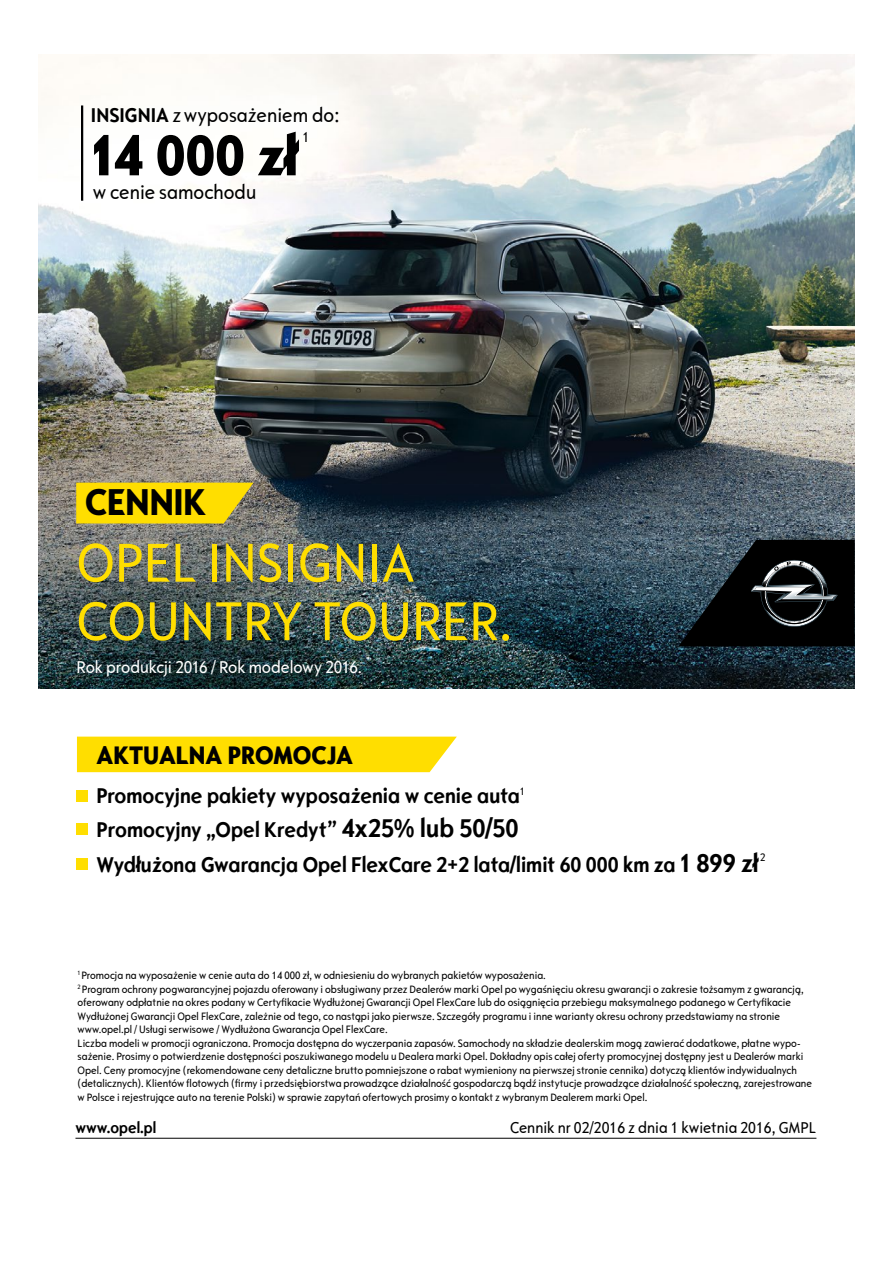
<style>
.page{position:relative;width:893px;height:1263px;background:#fff}
.page>*{position:absolute;margin:0;border:0;box-sizing:border-box;transform-origin:0 0}
.t1{font:800 60px "Opel Sans Condensed";color:#000}
.t2{font:condensed 57px/58.5px "Opel Sans";color:#ffde00}
.t3{font:39px "Opel Sans Condensed Carline";color:#000}
.t4{font:800 26.7px "Opel Sans Condensed";color:#000}
.t5{font:700 22.5px/34.5px "Opel Sans Condensed";color:#000}
.t6{font:condensed 21px "Opel Sans";color:#000}
.t7{font:condensed 18px "Opel Sans";letter-spacing:-.005em;color:#fff}
.t8{font:condensed 16.5px "Opel Sans";color:#000}
.t9{font:700 16.5px "Opel Sans Condensed";color:#000}
.t10{font:condensed 15px "Opel Sans";color:#000}
.t11{font:condensed 11.4px "Opel Sans";color:#000}
.t12{font:condensed 11.25px/13.5px "Opel Sans";color:#000}
.s1{font-family:"Opel Sans Condensed";font-weight:700;font-stretch:normal}
.s2{font-size:27px}
</style>
<div class="page">
<hr style="left:75px;top:1138px;width:741px;height:1px;background:#000">
<img style="left:38px;top:54px;width:817px;height:635px">
<svg style="left:76px;top:483px;width:178px;height:40px"></svg>
<svg style="left:678px;top:540px;width:177px;height:106px"></svg>
<div style="left:77px;top:737px;width:380px;height:35px;background:#ffde00"></div>
<div style="left:77px;top:790px;width:11px;height:11px;background:#ffde00"></div>
<div style="left:77px;top:824px;width:11px;height:11px;background:#ffde00"></div>
<div style="left:77px;top:858px;width:11px;height:12px;background:#ffde00"></div>
<hr style="left:81px;top:105px;width:2px;height:96px;background:#000">
<h3 class="t6" style="left:91px;top:103px;width:250px"><span class="s1">INSIGNIA</span> zwyposażeniem do:</h3>
<h1 class="t1" style="left:91px;top:119px;width:208px">14 000 zł</h1>
<h3 class="t10" style="left:303px;top:129px;width:9px">1</h3>
<h3 class="t6" style="left:93px;top:180px;width:165px">w cenie samochodu</h3>
<h3 class="t3" style="left:85px;top:478px;width:122px">CENNIK</h3>
<h2 class="t2" style="left:77px;top:534px;width:437px">OPEL INSIGNIA<br>COUNTRY TOURER.</h2>
<h3 class="t7" style="left:77px;top:656px;width:287px">Rok produkcji 2016 / Rok modelowy 2016.</h3>
<h3 class="t4" style="left:97px;top:738px;width:258px">AKTUALNA PROMOCJA</h3>
<h3 class="t5" style="left:97px;top:778px;width:664px">Promocyjne pakiety wyposażenia w cenie auta<sup>1<br></sup>Promocyjny „Opel Kredyt” <span class="s2">4x25% lub 50/50<br></span>Wydłużona Gwarancja Opel FlexCare 2+2 lata/limit 60 000 km za <span class="s2">1 899 zł</span></h3>
<p class="t11" style="left:760px;top:850px;width:7px">2</p>
<p class="t12" style="left:78px;top:969px;width:736px"><sup>1</sup> Promocja na wyposażenie w cenie auta do 14 000 zł, w odniesieniu do wybranych pakietów wyposażenia.<br><sup>2</sup> Program ochrony pogwarancyjnej pojazdu oferowany i obsługiwany przez Dealerów marki Opel po wygaśnięciu okresu gwarancji o zakresie tożsamym z gwarancją, oferowany odpłatnie na okres podany w Certyfikacie Wydłużonej Gwarancji Opel FlexCare lub do osiągnięcia przebiegu maksymalnego podanego w Certyfikacie Wydłużonej Gwarancji Opel FlexCare, zależnie od tego, co nastąpi jako pierwsze. Szczegóły programu i inne warianty okresu ochrony przedstawiamy na stronie www.opel.pl / Usługi serwisowe / Wydłużona Gwarancja Opel FlexCare.<br>Liczba modeli w promocji ograniczona. Promocja dostępna do wyczerpania zapasów. Samochody na składzie dealerskim mogą zawierać dodatkowe, płatne wypo&shy;sażenie. Prosimy o potwierdzenie dostępności poszukiwanego modelu u Dealera marki Opel. Dokładny opis całej oferty promocyjnej dostępny jest u Dealerów marki Opel. Ceny promocyjne (rekomendowane ceny detaliczne brutto pomniejszone o rabat wymieniony na pierwszej stronie cennika) dotyczą klientów indywidualnych (detalicznych). Klientów flotowych (firmy i przedsiębiorstwa prowadzące działalność gospodarczą bądź instytucje prowadzące działalność społeczną, zarejestrowane w Polsce i rejestrujące auto na terenie Polski) w sprawie zapytań ofertowych prosimy o kontakt z wybranym Dealerem marki Opel.</p>
<h3 class="t9" style="left:75px;top:1117px;width:82px">www.opel.pl</h3>
<h3 class="t8" style="left:510px;top:1118px;width:308px">Cennik nr 02/2016 z dnia 1 kwietnia 2016, GMPL</h3>
</div>
